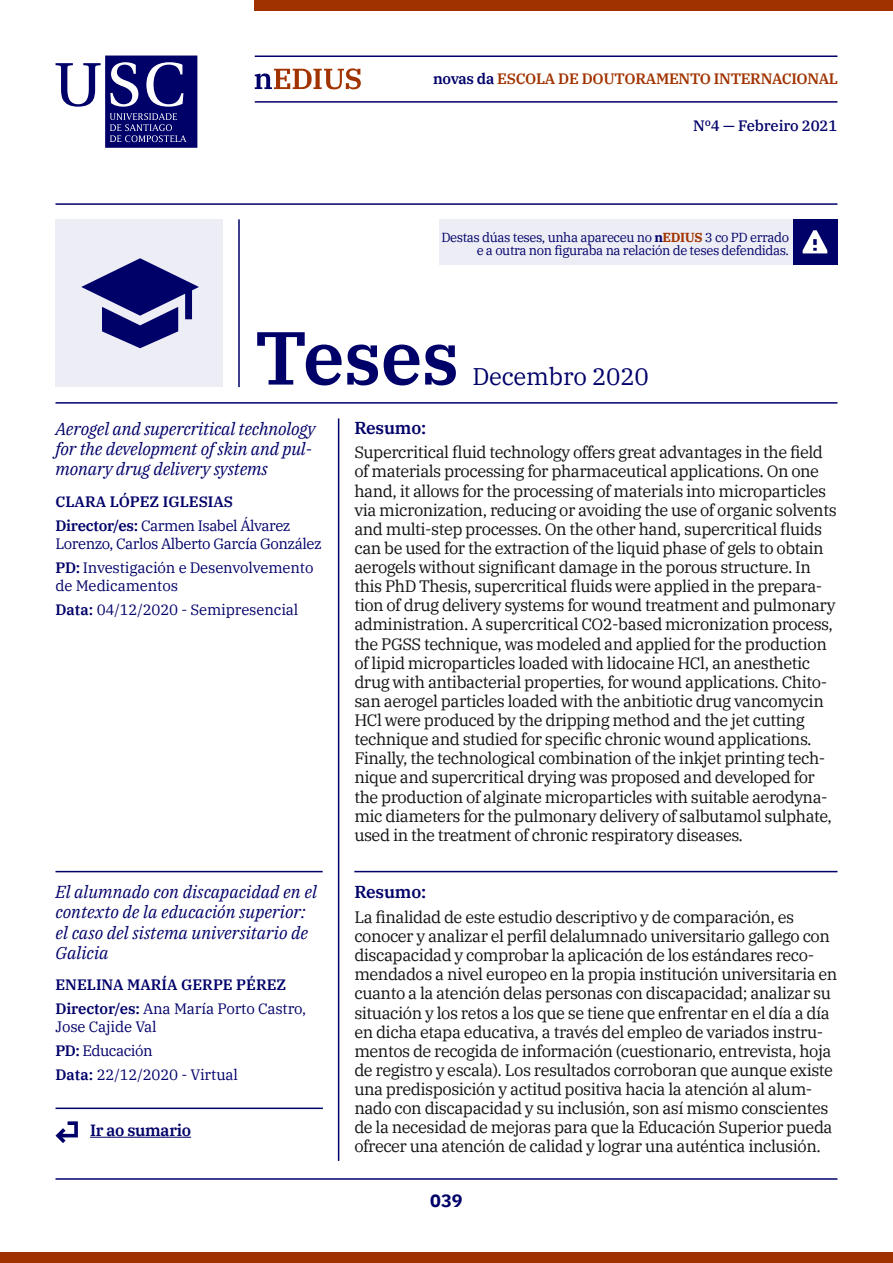
<style>
.page{position:relative;width:893px;height:1263px;background:#fff}
.page>*{position:absolute;margin:0;border:0;box-sizing:border-box;transform-origin:0 0}
.t1{font:600 75px "IBM Plex Serif";letter-spacing:-.01em;color:#000069}
.t2{font:24px "IBM Plex Serif";letter-spacing:-.01em;color:#000069}
.t3{font:700 18px "IBM Plex Sans";color:#000069}
.t4{font:italic 17.25px/20.2px "IBM Plex Serif";letter-spacing:-.005em;color:#000069}
.t5{font:600 17.25px "IBM Plex Serif";letter-spacing:-.01em;color:#000069}
.t6{font:16.5px/19px "IBM Plex Serif";letter-spacing:-.03em;color:#121212}
.t7{font:600 16.2px "IBM Plex Serif";letter-spacing:-.02em;color:#000069}
.t8{font:15px/24px "IBM Plex Serif";letter-spacing:-.01em;color:#000069}
.t9{font:600 15px/24px "IBM Plex Serif";color:#000069}
.t10{font:600 15px "IBM Plex Serif";letter-spacing:-.02em;color:#a13300}
.t11{font:500 15px "IBM Plex Serif";letter-spacing:-.01em;color:#000069}
.t12{font:13.05px/13.5px "IBM Plex Serif";letter-spacing:-.03em;color:#000069;text-align:right}
.s1{color:#000069}
.s2{font-weight:700}
.s3{font-weight:700;color:#a13300}
.s4{font-weight:400}
.s5{font-weight:600}
</style>
<div class="page">
<hr style="left:255px;top:56px;width:582px;height:1px;background:#000069">
<hr style="left:255px;top:101px;width:582px;height:2px;background:#000069">
<div style="left:255px;top:0;width:638px;height:10px;background:#a03200"></div>
<div style="left:0;top:1252px;width:893px;height:11px;background:#a03200"></div>
<hr style="left:90px;top:1137px;width:101px;height:1px;background:#000069">
<hr style="left:56px;top:1107px;width:267px;height:2px;background:#000069">
<svg style="left:56px;top:1121px;width:22px;height:22px"></svg>
<hr style="left:56px;top:1178px;width:781px;height:2px;background:#000069">
<svg style="left:255px;top:68px;width:106px;height:21px"></svg>
<div style="left:56px;top:219px;width:167px;height:168px;background:#ededf5"></div>
<hr style="left:56px;top:203px;width:781px;height:2px;background:#000069">
<svg style="left:81px;top:258px;width:118px;height:90px"></svg>
<hr style="left:338px;top:418px;width:1px;height:743px;background:#000069">
<hr style="left:238px;top:219px;width:2px;height:168px;background:#000069">
<hr style="left:56px;top:402px;width:781px;height:2px;background:#000069">
<svg style="left:56px;top:56px;width:141px;height:92px"></svg>
<hr style="left:56px;top:871px;width:267px;height:1px;background:#000069">
<hr style="left:354px;top:871px;width:483px;height:1px;background:#000069">
<div style="left:792px;top:219px;width:45px;height:45px;background:#000069"></div>
<svg style="left:803px;top:230px;width:24px;height:23px"></svg>
<div style="left:439px;top:219px;width:353px;height:45px;background:#ededf5"></div>
<p class="t10" style="left:433px;top:67px;width:407px"><span class="s1">novas da</span> ESCOLA DE DOUTORAMENTO INTERNACIONAL</p>
<p class="t11" style="left:693px;top:114px;width:146px">Nº4 — Febreiro 2021</p>
<p class="t12" style="left:441px;top:229px;width:349px">Destas dúas teses, unha apareceu no <span class="s2">n</span><span class="s3">EDIUS</span> 3 co PD errado e a outra non figuraba na relación de teses defendidas.</p>
<h1 class="t1" style="left:255px;top:299px;width:206px">Teses</h1>
<h2 class="t2" style="left:472px;top:358px;width:178px">Decembro 2020</h2>
<p class="t4" style="left:56px;top:417px;width:261px">Aerogel and supercritical technology for the development of skin and pul&shy;monary drug delivery systems</p>
<p class="t9" style="left:56px;top:488px;width:236px">CLARA LÓPEZ IGLESIAS<br>Director/es: <span class="s4">Carmen Isabel Álvarez</span></p>
<p class="t8" style="left:56px;top:530px;width:268px">Lorenzo, Carlos Alberto García González<br><span class="s5">PD:</span> Investigación e Desenvolvemento</p>
<p class="t8" style="left:56px;top:572px;width:244px">de Medicamentos<br><span class="s5">Data:</span> 04/12/2020 - Semipresencial</p>
<p class="t5" style="left:354px;top:414px;width:73px">Resumo:</p>
<p class="t6" style="left:354px;top:441px;width:484px">Supercritical fluid technology offers great advantages in the field of materials processing for pharmaceutical applications. On one hand, it allows for the processing of materials into microparticles via micronization, reducing or avoiding the use of organic solvents and multi-step processes. On the other hand, supercritical fluids can be used for the extraction of the liquid phase of gels to obtain aerogels without significant damage in the porous structure. In this PhD Thesis, supercritical fluids were applied in the prepara&shy;tion of drug delivery systems for wound treatment and pulmonary administration. A supercritical CO2-based micronization process, the PGSS technique, was modeled and applied for the production of lipid microparticles loaded with lidocaine HCl, an anesthetic drug with antibacterial properties, for wound applications. Chito&shy;san aerogel particles loaded with the anbitiotic drug vancomycin HCl were produced by the dripping method and the jet cutting technique and studied for specific chronic wound applications.<br>Finally, the technological combination of the inkjet printing tech&shy;nique and supercritical drying was proposed and developed for the production of alginate microparticles with suitable aerodyna&shy;mic diameters for the pulmonary delivery of salbutamol sulphate, used in the treatment of chronic respiratory diseases.</p>
<p class="t4" style="left:56px;top:880px;width:263px">El alumnado con discapacidad en el</p>
<p class="t5" style="left:354px;top:878px;width:73px">Resumo:</p>
<p class="t4" style="left:56px;top:900px;width:254px">contexto de la educación superior: el caso del sistema universitario de<br>Galicia</p>
<p class="t9" style="left:56px;top:972px;width:252px">ENELINA MARÍA GERPE PÉREZ<br>Director/es: <span class="s4">Ana María Porto Castro,</span></p>
<p class="t8" style="left:56px;top:1014px;width:184px">Jose Cajide Val<br><span class="s5">PD:</span> Educación<br><span class="s5">Data:</span> 22/12/2020 - Virtual</p>
<p class="t6" style="left:354px;top:906px;width:485px">La finalidad de este estudio descriptivo y de comparación, es conocer y analizar el perfil delalumnado universitario gallego con discapacidad y comprobar la aplicación de los estándares reco&shy;mendados a nivel europeo en la propia institución universitaria en cuanto a la atención delas personas con discapacidad; analizar su situación y los retos a los que se tiene que enfrentar en el día a día en dicha etapa educativa, a través del empleo de variados instru&shy;mentos de recogida de información (cuestionario, entrevista, hoja de registro y escala). Los resultados corroboran que aunque existe una predisposición y actitud positiva hacia la atención al alum&shy;nado con discapacidad y su inclusión, son así mismo conscientes de la necesidad de mejoras para que la Educación Superior pueda ofrecer una atención de calidad y lograr una auténtica inclusión.</p>
<p class="t7" style="left:90px;top:1118px;width:103px">Ir ao sumario</p>
<p class="t3" style="left:430px;top:1186px;width:34px">039</p>
</div>
